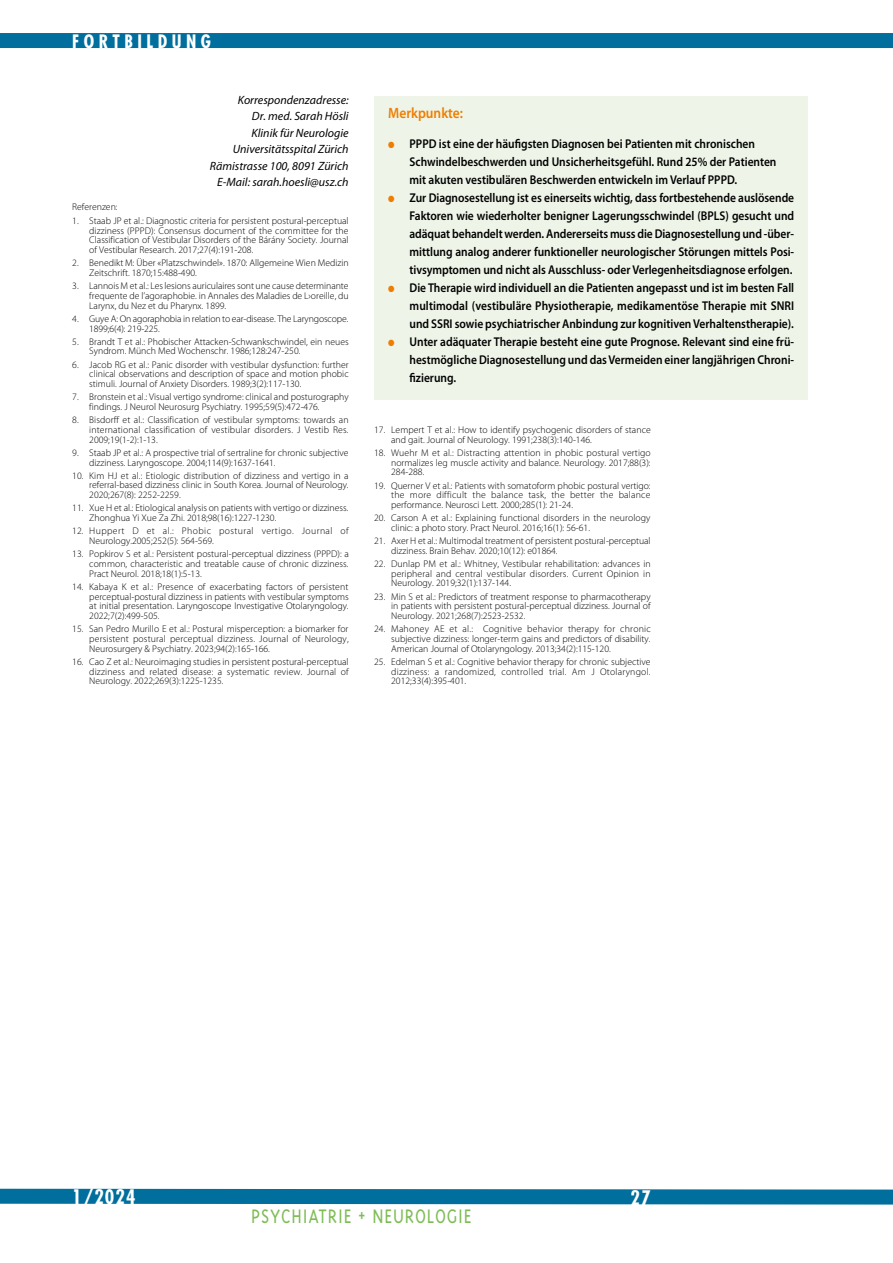
<style>
.page{position:relative;width:893px;height:1263px;background:#fff}
.page>*{position:absolute;margin:0;border:0;box-sizing:border-box;transform-origin:0 0}
.t1{font:300 22.5px "Triplex";letter-spacing:.04em;color:#7ebc56;scale:.88 1}
.t2{font:700 condensed 19.5px "Futura";letter-spacing:.05em;color:#fff}
.t3{font:700 condensed 18px "Futura";letter-spacing:.25em;color:#fff}
.t4{font:600 15px "Myriad Pro";color:#ef7d00;scale:.9 1}
.t5{font:600 12.75px/18px "Myriad Pro";color:#000;text-align:justify;scale:.9 1}
.t6{font:italic 12px/16.5px "Myriad Pro";color:#000;text-align:right}
.t7{font:300 9.75px/9.8px "Myriad Pro";color:#000;text-align:justify}
.t8{font:300 9.75px/9.8px "Myriad Pro";letter-spacing:.04em;color:#000}
.s1{color:#ef7d00}
</style>
<div class="page">
<div style="left:0;top:33px;width:893px;height:15px;background:#006f9e"></div>
<svg style="left:0;top:1188px;width:893px;height:17px;background:#1d7fa9"></svg>
<div style="left:374px;top:96px;width:434px;height:304px;background:#eef5e8"></div>
<h3 class="t3" style="left:72px;top:30px;width:140px">FORTBILDUNG</h3>
<p class="t6" style="left:210px;top:92px;width:140px">Korrespondenzadresse:<br>Dr. med. Sarah Hösli<br>Klinik für Neurologie<br>Universitätsspital Zürich<br>Rämistrasse 100, 8091 Zürich<br>E-Mail: sarah.hoesli@usz.ch</p>
<p class="t7" style="left:72px;top:202px;width:47px">Referenzen:</p>
<p class="t7" style="left:89px;top:216px;width:261px;text-indent:-17px">1. Staab JP et al.: Diagnostic criteria for persistent postural-perceptual dizziness (PPPD): Consensus document of the committee for the Classification of Vestibular Disorders of the Bárány Society. Journal of Vestibular Research. 2017;27(4):191-208.</p>
<p class="t7" style="left:89px;top:258px;width:261px;text-indent:-17px">2. Benedikt M: Über «Platzschwindel». 1870: Allgemeine Wien Medizin<br>Zeitschrift. 1870;15:488-490.</p>
<p class="t7" style="left:89px;top:281px;width:261px;text-indent:-17px">3. Lannois M et al.: Les lesions auriculaires sont une cause determinante frequente de l’agoraphobie. in Annales des Maladies de L›oreille, du Larynx, du Nez et du Pharynx. 1899.</p>
<p class="t7" style="left:89px;top:314px;width:261px;text-indent:-17px">4. Guye A: On agoraphobia in relation to ear-disease. The Laryngoscope.<br>1899;6(4): 219-225.</p>
<p class="t7" style="left:89px;top:337px;width:261px;text-indent:-17px">5. Brandt T et al.: Phobischer Attacken-Schwankschwindel, ein neues<br>Syndrom. Münch Med Wochenschr. 1986;128:247-250.</p>
<p class="t7" style="left:89px;top:360px;width:261px;text-indent:-17px">6. Jacob RG et al.: Panic disorder with vestibular dysfunction: further clinical observations and description of space and motion phobic stimuli. Journal of Anxiety Disorders. 1989;3(2):117-130.</p>
<p class="t7" style="left:89px;top:392px;width:261px;text-indent:-17px">7. Bronstein et al.: Visual vertigo syndrome: clinical and posturography findings. J Neurol Neurosurg Psychiatry. 1995;59(5):472-476.</p>
<p class="t7" style="left:89px;top:415px;width:261px;text-indent:-17px">8. Bisdorff et al.: Classification of vestibular symptoms: towards an international classification of vestibular disorders. J Vestib Res.<br>2009;19(1-2):1-13.</p>
<p class="t7" style="left:89px;top:448px;width:261px;text-indent:-17px">9. Staab JP et al.: A prospective trial of sertraline for chronic subjective dizziness. Laryngoscope. 2004;114(9):1637-1641.</p>
<p class="t7" style="left:89px;top:471px;width:261px;text-indent:-17px">10. Kim HJ et al.: Etiologic distribution of dizziness and vertigo in a referral-based dizziness clinic in South Korea. Journal of Neurology.<br>2020;267(8): 2252-2259.</p>
<p class="t7" style="left:89px;top:503px;width:261px;text-indent:-17px">11. Xue H et al.: Etiological analysis on patients with vertigo or dizziness.<br>Zhonghua Yi Xue Za Zhi. 2018;98(16):1227-1230.</p>
<p class="t8" style="left:89px;top:526px;width:261px;text-indent:-17px">12. Huppert D et al.: Phobic postural vertigo. Journal of<br>Neurology.2005;252(5): 564-569.</p>
<p class="t7" style="left:89px;top:549px;width:261px;text-indent:-17px">13. Popkirov S et al.: Persistent postural-perceptual dizziness (PPPD): a common, characteristic and treatable cause of chronic dizziness.<br>Pract Neurol. 2018;18(1):5-13.</p>
<p class="t7" style="left:89px;top:582px;width:261px;text-indent:-17px">14. Kabaya K et al.: Presence of exacerbating factors of persistent perceptual-postural dizziness in patients with vestibular symptoms at initial presentation. Laryngoscope Investigative Otolaryngology.<br>2022;7(2):499-505.</p>
<p class="t7" style="left:89px;top:624px;width:261px;text-indent:-17px">15. San Pedro Murillo E et al.: Postural misperception: a biomarker for persistent postural perceptual dizziness. Journal of Neurology, Neurosurgery &amp; Psychiatry. 2023;94(2):165-166.</p>
<p class="t7" style="left:89px;top:657px;width:261px;text-indent:-17px">16. Cao Z et al.: Neuroimaging studies in persistent postural-perceptual dizziness and related disease: a systematic review. Journal of Neurology. 2022;269(3):1225-1235.</p>
<h3 class="t4" style="left:388px;top:104px;width:85px">Merkpunkte:</h3>
<h3 class="t5" style="left:409px;top:135px;width:409px;text-align:left;text-indent:-21px"><span class="s1">●</span> PPPD ist eine der häufigsten Diagnosen bei Patienten mit chronischen<br>Schwindelbeschwerden und Unsicherheitsgefühl. Rund 25% der Patienten mit akuten vestibulären Beschwerden entwickeln im Verlauf PPPD.</h3>
<p class="t5" style="left:409px;top:189px;width:429px;text-indent:-21px"><span class="s1">●</span> Zur Diagnosestellung ist es einerseits wichtig, dass fortbestehende auslösende Faktoren wie wiederholter benigner Lagerungsschwindel (BPLS) gesucht und adäquat behandelt werden. Andererseits muss die Diagnosestellung und -über&shy;mittlung analog anderer funktioneller neurologischer Störungen mittels Posi&shy;tivsymptomen und nicht als Ausschluss- oder Verlegenheitsdiagnose erfolgen.</p>
<p class="t5" style="left:409px;top:279px;width:429px;text-indent:-21px"><span class="s1">●</span> Die Therapie wird individuell an die Patienten angepasst und ist im besten Fall multimodal (vestibuläre Physiotherapie, medikamentöse Therapie mit SNRI und SSRI sowie psychiatrischer Anbindung zur kognitiven Verhaltenstherapie).</p>
<h3 class="t5" style="left:409px;top:333px;width:429px;text-indent:-21px"><span class="s1">●</span> Unter adäquater Therapie besteht eine gute Prognose. Relevant sind eine frü&shy;hestmögliche Diagnosestellung und das Vermeiden einer langjährigen Chroni&shy;fizierung.</h3>
<p class="t7" style="left:391px;top:425px;width:261px;text-indent:-17px">17. Lempert T et al.: How to identify psychogenic disorders of stance and gait. Journal of Neurology. 1991;238(3):140-146.</p>
<p class="t7" style="left:391px;top:448px;width:261px;text-indent:-17px">18. Wuehr M et al.: Distracting attention in phobic postural vertigo normalizes leg muscle activity and balance. Neurology. 2017;88(3):<br>284-288.</p>
<p class="t7" style="left:391px;top:480px;width:261px;text-indent:-17px">19. Querner V et al.: Patients with somatoform phobic postural vertigo: the more difficult the balance task, the better the balance performance. Neurosci Lett. 2000;285(1): 21-24.</p>
<p class="t7" style="left:391px;top:513px;width:261px;text-indent:-17px">20. Carson A et al.: Explaining functional disorders in the neurology clinic: a photo story. Pract Neurol. 2016;16(1): 56-61.</p>
<p class="t7" style="left:391px;top:536px;width:261px;text-indent:-17px">21. Axer H et al.: Multimodal treatment of persistent postural-perceptual dizziness. Brain Behav. 2020;10(12): e01864.</p>
<p class="t7" style="left:391px;top:559px;width:261px;text-indent:-17px">22. Dunlap PM et al.: Whitney, Vestibular rehabilitation: advances in peripheral and central vestibular disorders. Current Opinion in Neurology. 2019;32(1):137-144.</p>
<p class="t7" style="left:391px;top:592px;width:261px;text-indent:-17px">23. Min S et al.: Predictors of treatment response to pharmacotherapy in patients with persistent postural-perceptual dizziness. Journal of Neurology. 2021;268(7):2523-2532.</p>
<p class="t7" style="left:391px;top:624px;width:261px;text-indent:-17px">24. Mahoney AE et al.: Cognitive behavior therapy for chronic subjective dizziness: longer-term gains and predictors of disability.<br>American Journal of Otolaryngology. 2013;34(2):115-120.</p>
<p class="t7" style="left:391px;top:657px;width:261px;text-indent:-17px">25. Edelman S et al.: Cognitive behavior therapy for chronic subjective dizziness: a randomized, controlled trial. Am J Otolaryngol.<br>2012;33(4):395-401.</p>
<h2 class="t2" style="left:72px;top:1184px;width:65px">1/2024</h2>
<h2 class="t2" style="left:630px;top:1185px;width:22px">27</h2>
<h1 class="t1" style="left:251px;top:1203px;width:252px">PSYCHIATRIE + NEUROLOGIE</h1>
</div>
